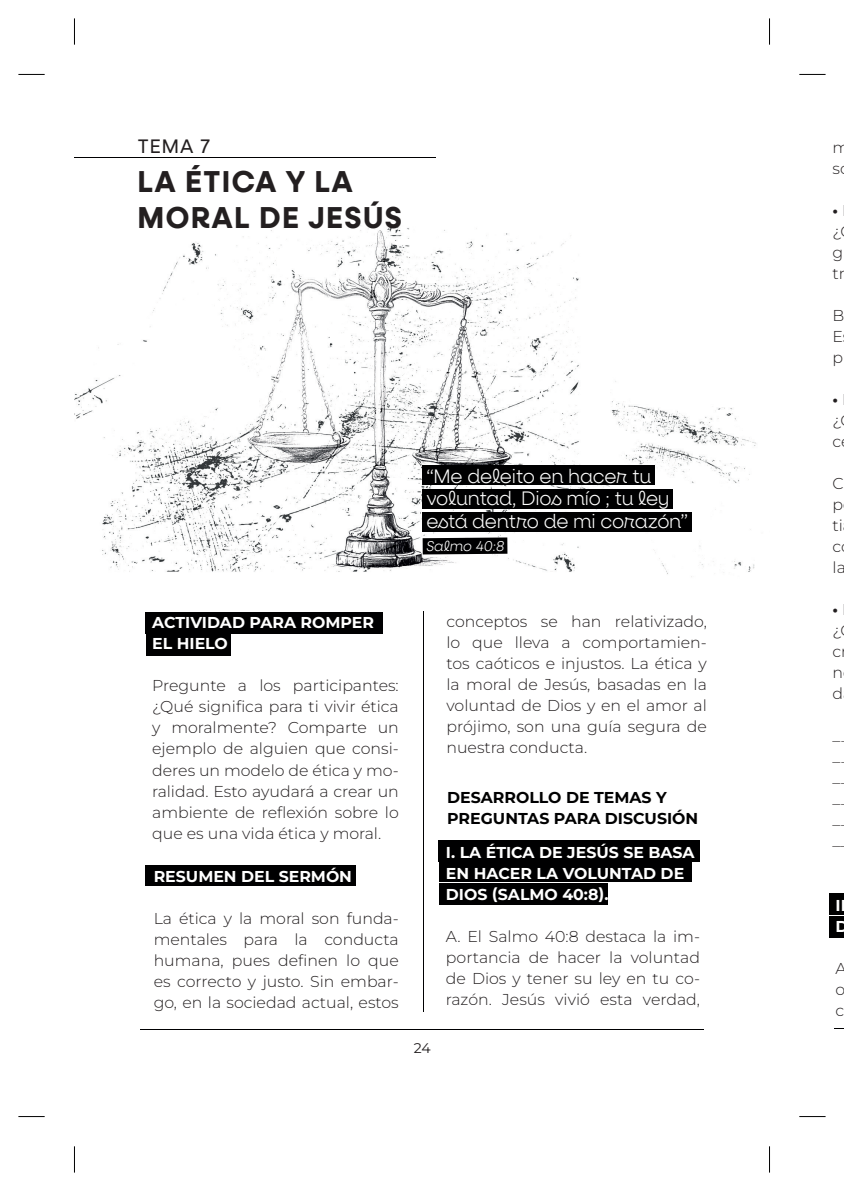
<style>
.page{position:relative;width:844px;height:1191px;background:#fff}
.page>*{position:absolute;margin:0;border:0;box-sizing:border-box;transform-origin:0 0}
.t1{font:700 29.75px/35.7px "Neulis";letter-spacing:.05em;color:#231f20}
.t2{font:300 19.25px/22.8px "Neulis";letter-spacing:-.01em;color:#fff}
.t3{font:19.25px "Neulis";color:#231f20}
.t4{font:300 15.75px/21px "Montserrat";color:#231f20;text-align:justify}
.t5{font:700 15.75px/21px "Montserrat";color:#fff}
.t6{font:700 15.75px/21px "Montserrat";color:#000001}
.t7{font:700 15.75px "Montserrat";color:#231f20}
.t8{font:italic 300 14px "Neulis";color:#fff}
.t9{font:14px "Montserrat";color:#231f20}
</style>
<div class="page">
<hr style="left:140px;top:1029px;width:563px;height:1px;background:#000001">
<div style="left:146px;top:634px;width:84px;height:21px;background:#000001"></div>
<div style="left:145px;top:612px;width:237px;height:21px;background:#000001"></div>
<img style="left:74px;top:225px;width:682px;height:352px">
<hr style="left:74px;top:158px;width:362px;height:1px;background:#000001">
<div style="left:422px;top:466px;width:233px;height:19px;background:#000001"></div>
<div style="left:422px;top:489px;width:250px;height:20px;background:#000001"></div>
<div style="left:422px;top:512px;width:269px;height:20px;background:#000001"></div>
<svg style="left:422px;top:537px;width:85px;height:17px"></svg>
<div style="left:146px;top:865px;width:210px;height:21px;background:#000001"></div>
<hr style="left:422px;top:611px;width:1px;height:400px;background:#000001">
<div style="left:439px;top:883px;width:168px;height:21px;background:#000001"></div>
<div style="left:439px;top:862px;width:252px;height:20px;background:#000001"></div>
<div style="left:439px;top:840px;width:260px;height:21px;background:#000001"></div>
<div style="left:829px;top:893px;width:14px;height:21px;background:#000001"></div>
<div style="left:829px;top:916px;width:14px;height:22px;background:#000001"></div>
<svg style="left:18px;top:74px;width:27px;height:1px"></svg>
<svg style="left:799px;top:74px;width:26px;height:1px"></svg>
<svg style="left:18px;top:1116px;width:27px;height:1px"></svg>
<svg style="left:799px;top:1116px;width:26px;height:1px"></svg>
<svg style="left:74px;top:18px;width:1px;height:27px"></svg>
<svg style="left:74px;top:1146px;width:1px;height:26px"></svg>
<svg style="left:769px;top:18px;width:1px;height:27px"></svg>
<svg style="left:769px;top:1146px;width:1px;height:26px"></svg>
<p class="t3" style="left:138px;top:135px;width:74px">TEMA 7</p>
<h1 class="t1" style="left:137px;top:165px;width:266px">LA ÉTICA Y LA<br>MORAL DE JESÚS</h1>
<p class="t2" style="left:426px;top:465px;width:263px">“Me deleito en hacer tu voluntad, Dios mío ; tu ley está dentro de mi corazón”</p>
<p class="t8" style="left:426px;top:538px;width:79px">Salmo 40:8</p>
<p class="t5" style="left:152px;top:611px;width:223px">ACTIVIDAD PARA ROMPER<br>EL HIELO</p>
<p class="t4" style="left:152px;top:675px;width:248px">Pregunte a los participantes: ¿Qué significa para ti vivir ética y moralmente? Comparte un ejemplo de alguien que consi&shy;deres un modelo de ética y mo&shy;ralidad. Esto ayudará a crear un ambiente de reflexión sobre lo que es una vida ética y moral.</p>
<p class="t5" style="left:154px;top:865px;width:200px">RESUMEN DEL SERMÓN</p>
<p class="t4" style="left:154px;top:907px;width:246px">La ética y la moral son funda&shy;mentales para la conducta humana, pues definen lo que es correcto y justo. Sin embar&shy;go, en la sociedad actual, estos</p>
<p class="t4" style="left:446px;top:610px;width:262px">conceptos se han relativizado, lo que lleva a comportamien&shy;tos caóticos e injustos. La ética y la moral de Jesús, basadas en la voluntad de Dios y en el amor al prójimo, son una guía segura de nuestra conducta.</p>
<p class="t9" style="left:413px;top:1038px;width:18px">24</p>
<p class="t6" style="left:447px;top:786px;width:252px">DESARROLLO DE TEMAS Y<br>PREGUNTAS PARA DISCUSIÓN</p>
<p class="t5" style="left:446px;top:841px;width:250px">I. LA ÉTICA DE JESÚS SE BASA<br>EN HACER LA VOLUNTAD DE<br>DIOS (SALMO 40:8).</p>
<p class="t4" style="left:446px;top:925px;width:255px">A. El Salmo 40:8 destaca la im&shy;portancia de hacer la voluntad de Dios y tener su ley en tu co&shy;razón. Jesús vivió esta verdad,</p>
<p class="t4" style="left:832px;top:136px;width:18px">m s</p>
<p class="t7" style="left:832px;top:199px;width:7px">•</p>
<p class="t4" style="left:832px;top:220px;width:14px;text-align:left">¿ g tr</p>
<p class="t4" style="left:832px;top:304px;width:13px">B E p</p>
<p class="t7" style="left:832px;top:388px;width:7px">•</p>
<p class="t4" style="left:832px;top:409px;width:10px">¿ c</p>
<p class="t4" style="left:832px;top:472px;width:15px;text-align:left">C p ti c la</p>
<p class="t7" style="left:832px;top:598px;width:7px">•</p>
<p class="t4" style="left:832px;top:619px;width:12px;text-align:left">¿ c n d</p>
<p class="t4" style="left:832px;top:724px;width:9px">_ _ _ _ _ _</p>
<p class="t5" style="left:835px;top:894px;width:15px">II<br>D</p>
<p class="t4" style="left:835px;top:957px;width:13px">A o c</p>
</div>
